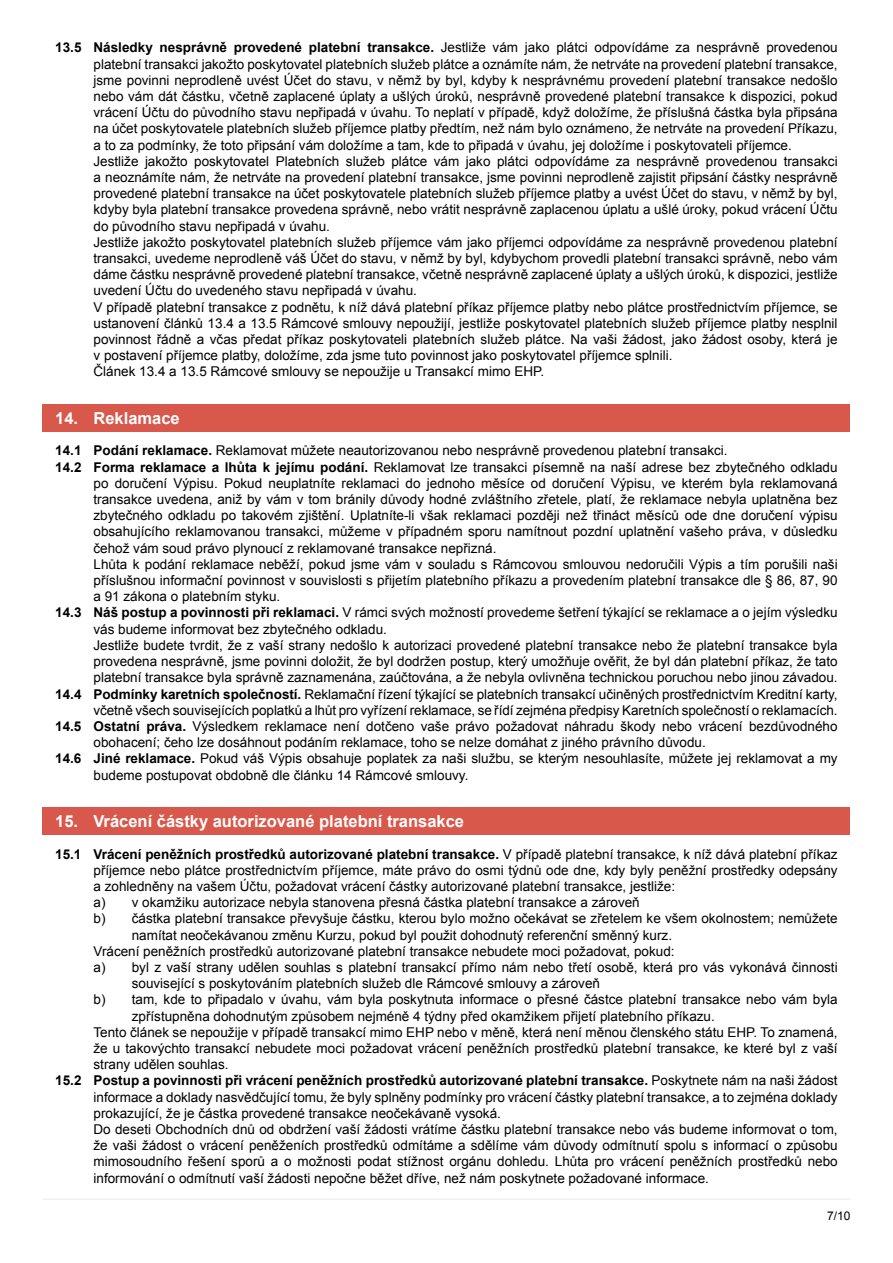
<style>
.page{position:relative;width:893px;height:1263px;background:#fff}
.page>*{position:absolute;margin:0;border:0;box-sizing:border-box;transform-origin:0 0}
.t1{font:700 16.5px "Arial";color:#fff}
.t2{font:13.5px/16.2px "Arial";color:#000}
.t3{font:700 13.5px "Arial";color:#000}
.t4{font:12px "Arial";color:#000}
.s1{font-weight:700}
.s2{font-weight:400}
</style>
<div class="page">
<hr style="left:43px;top:1198px;width:807px;height:2px;background:#ededed">
<div style="left:43px;top:404px;width:807px;height:28px;background:#d8584b"></div>
<div style="left:43px;top:807px;width:807px;height:28px;background:#d8584b"></div>
<p class="t2" style="left:94px;top:40px;width:746px;text-indent:-38px"><span class="s1">13.5 Následky nesprávně provedené platební transakce.</span> Jestliže vám jako plátci odpovídáme za nesprávně provedenou platební transakci jakožto poskytovatel platebních služeb plátce a oznámíte nám, že netrváte na provedení platební transakce, jsme povinni neprodleně uvést Účet do stavu, v němž by byl, kdyby k nesprávnému provedení platební transakce nedošlo nebo vám dát částku, včetně zaplacené úplaty a ušlých úroků, nesprávně provedené platební transakce k dispozici, pokud vrácení Účtu do původního stavu nepřipadá v úvahu. To neplatí v případě, když doložíme, že příslušná částka byla připsána na účet poskytovatele platebních služeb příjemce platby předtím, než nám bylo oznámeno, že netrváte na provedení Příkazu, a to za podmínky, že toto připsání vám doložíme a tam, kde to připadá v úvahu, jej doložíme i poskytovateli příjemce.<br>Jestliže jakožto poskytovatel Platebních služeb plátce vám jako plátci odpovídáme za nesprávně provedenou transakci a neoznámíte nám, že netrváte na provedení platební transakce, jsme povinni neprodleně zajistit připsání částky nesprávně provedené platební transakce na účet poskytovatele platebních služeb příjemce platby a uvést Účet do stavu, v němž by byl, kdyby byla platební transakce provedena správně, nebo vrátit nesprávně zaplacenou úplatu a ušlé úroky, pokud vrácení Účtu do původního stavu nepřipadá v úvahu.<br>Jestliže jakožto poskytovatel platebních služeb příjemce vám jako příjemci odpovídáme za nesprávně provedenou platební transakci, uvedeme neprodleně váš Účet do stavu, v němž by byl, kdybychom provedli platební transakci správně, nebo vám dáme částku nesprávně provedené platební transakce, včetně nesprávně zaplacené úplaty a ušlých úroků, k dispozici, jestliže uvedení Účtu do uvedeného stavu nepřipadá v úvahu.<br>V případě platební transakce z podnětu, k níž dává platební příkaz příjemce platby nebo plátce prostřednictvím příjemce, se ustanovení článků 13.4 a 13.5 Rámcové smlouvy nepoužijí, jestliže poskytovatel platebních služeb příjemce platby nesplnil povinnost řádně a včas předat příkaz poskytovateli platebních služeb plátce. Na vaši žádost, jako žádost osoby, která je v postavení příjemce platby, doložíme, zda jsme tuto povinnost jako poskytovatel příjemce splnili.<br>Článek 13.4 a 13.5 Rámcové smlouvy se nepoužije u Transakcí mimo EHP.</p>
<p class="t1" style="left:55px;top:407px;width:126px">14. Reklamace</p>
<p class="t2" style="left:55px;top:443px;width:674px"><span class="s1">14.1 Podání reklamace.</span> Reklamovat můžete neautorizovanou nebo nesprávně provedenou platební transakci.</p>
<p class="t2" style="left:55px;top:459px;width:784px"><span class="s1">14.2 Forma reklamace a lhůta k jejímu podání.</span> Reklamovat lze transakci písemně na naší adrese bez zbytečného odkladu</p>
<p class="t2" style="left:94px;top:475px;width:746px">po doručení Výpisu. Pokud neuplatníte reklamaci do jednoho měsíce od doručení Výpisu, ve kterém byla reklamovaná</p>
<p class="t2" style="left:94px;top:491px;width:746px">transakce uvedena, aniž by vám v tom bránily důvody hodné zvláštního zřetele, platí, že reklamace nebyla uplatněna bez</p>
<p class="t2" style="left:94px;top:508px;width:746px">zbytečného odkladu po takovém zjištění. Uplatníte-li však reklamaci později než třináct měsíců ode dne doručení výpisu</p>
<p class="t2" style="left:94px;top:524px;width:746px">obsahujícího reklamovanou transakci, můžeme v případném sporu namítnout pozdní uplatnění vašeho práva, v důsledku</p>
<p class="t2" style="left:94px;top:540px;width:404px">čehož vám soud právo plynoucí z reklamované transakce nepřizná.</p>
<p class="t2" style="left:94px;top:556px;width:746px">Lhůta k podání reklamace neběží, pokud jsme vám v souladu s Rámcovou smlouvou nedoručili Výpis a tím porušili naši</p>
<p class="t2" style="left:94px;top:572px;width:746px">příslušnou informační povinnost v souvislosti s přijetím platebního příkazu a provedením platební transakce dle § 86, 87, 90</p>
<p class="t2" style="left:94px;top:589px;width:188px">a 91 zákona o platebním styku.</p>
<p class="t2" style="left:55px;top:605px;width:784px"><span class="s1">14.3 Náš postup a povinnosti při reklamaci.</span> V rámci svých možností provedeme šetření týkající se reklamace a o jejím výsledku</p>
<p class="t2" style="left:93px;top:621px;width:295px">vás budeme informovat bez zbytečného odkladu.</p>
<p class="t2" style="left:93px;top:637px;width:746px">Jestliže budete tvrdit, že z vaší strany nedošlo k autorizaci provedené platební transakce nebo že platební transakce byla</p>
<p class="t2" style="left:94px;top:653px;width:746px">provedena nesprávně, jsme povinni doložit, že byl dodržen postup, který umožňuje ověřit, že byl dán platební příkaz, že tato</p>
<p class="t2" style="left:94px;top:670px;width:746px">platební transakce byla správně zaznamenána, zaúčtována, a že nebyla ovlivněna technickou poruchou nebo jinou závadou.</p>
<p class="t2" style="left:55px;top:686px;width:784px"><span class="s1">14.4 Podmínky karetních společností.</span> Reklamační řízení týkající se platebních transakcí učiněných prostřednictvím Kreditní karty,</p>
<p class="t2" style="left:93px;top:702px;width:746px">včetně všech souvisejících poplatků a lhůt pro vyřízení reklamace, se řídí zejména předpisy Karetních společností o reklamacích.</p>
<p class="t2" style="left:55px;top:718px;width:784px"><span class="s1">14.5 Ostatní práva.</span> Výsledkem reklamace není dotčeno vaše právo požadovat náhradu škody nebo vrácení bezdůvodného</p>
<p class="t2" style="left:93px;top:734px;width:614px">obohacení; čeho lze dosáhnout podáním reklamace, toho se nelze domáhat z jiného právního důvodu.</p>
<p class="t2" style="left:55px;top:751px;width:784px"><span class="s1">14.6 Jiné reklamace.</span> Pokud váš Výpis obsahuje poplatek za naši službu, se kterým nesouhlasíte, můžete jej reklamovat a my</p>
<p class="t2" style="left:93px;top:767px;width:376px">budeme postupovat obdobně dle článku 14 Rámcové smlouvy.</p>
<p class="t1" style="left:55px;top:810px;width:410px">15. Vrácení částky autorizované platební transakce</p>
<p class="t3" style="left:55px;top:845px;width:784px">15.1 Vrácení peněžních prostředků autorizované platební transakce. <span class="s2">V případě platební transakce, k níž dává platební příkaz</span></p>
<p class="t2" style="left:94px;top:862px;width:746px">příjemce nebo plátce prostřednictvím příjemce, máte právo do osmi týdnů ode dne, kdy byly peněžní prostředky odepsány</p>
<p class="t2" style="left:94px;top:878px;width:583px">a zohledněny na vašem Účtu, požadovat vrácení částky autorizované platební transakce, jestliže:</p>
<p class="t2" style="left:94px;top:894px;width:548px">a) v okamžiku autorizace nebyla stanovena přesná částka platební transakce a zároveň</p>
<p class="t2" style="left:94px;top:911px;width:746px">b) částka platební transakce převyšuje částku, kterou bylo možno očekávat se zřetelem ke všem okolnostem; nemůžete</p>
<p class="t2" style="left:132px;top:927px;width:542px">namítat neočekávanou změnu Kurzu, pokud byl použit dohodnutý referenční směnný kurz.</p>
<p class="t2" style="left:94px;top:943px;width:583px">Vrácení peněžních prostředků autorizované platební transakce nebudete moci požadovat, pokud:</p>
<p class="t2" style="left:94px;top:959px;width:746px">a) byl z vaší strany udělen souhlas s platební transakcí přímo nám nebo třetí osobě, která pro vás vykonává činnosti</p>
<p class="t2" style="left:132px;top:975px;width:470px">související s poskytováním platebních služeb dle Rámcové smlouvy a zároveň</p>
<p class="t2" style="left:94px;top:992px;width:746px">b) tam, kde to připadalo v úvahu, vám byla poskytnuta informace o přesné částce platební transakce nebo vám byla</p>
<p class="t2" style="left:132px;top:1008px;width:585px">zpřístupněna dohodnutým způsobem nejméně 4 týdny před okamžikem přijetí platebního příkazu.</p>
<p class="t2" style="left:94px;top:1024px;width:746px">Tento článek se nepoužije v případě transakcí mimo EHP nebo v měně, která není měnou členského státu EHP. To znamená,</p>
<p class="t2" style="left:94px;top:1040px;width:746px">že u takovýchto transakcí nebudete moci požadovat vrácení peněžních prostředků platební transakce, ke které byl z vaší</p>
<p class="t2" style="left:94px;top:1056px;width:137px">strany udělen souhlas.</p>
<p class="t3" style="left:55px;top:1072px;width:784px">15.2 Postup a povinnosti při vrácení peněžních prostředků autorizované platební transakce. <span class="s2">Poskytnete nám na naši žádost</span></p>
<p class="t2" style="left:94px;top:1089px;width:746px">informace a doklady nasvědčující tomu, že byly splněny podmínky pro vrácení částky platební transakce, a to zejména doklady</p>
<p class="t2" style="left:94px;top:1105px;width:409px">prokazující, že je částka provedené transakce neočekávaně vysoká.</p>
<p class="t2" style="left:94px;top:1121px;width:746px">Do deseti Obchodních dnů od obdržení vaší žádosti vrátíme částku platební transakce nebo vás budeme informovat o tom,</p>
<p class="t2" style="left:94px;top:1137px;width:746px">že vaši žádost o vrácení peněženích prostředků odmítáme a sdělíme vám důvody odmítnutí spolu s informací o způsobu</p>
<p class="t2" style="left:94px;top:1154px;width:746px">mimosoudního řešení sporů a o možnosti podat stížnost orgánu dohledu. Lhůta pro vrácení peněžních prostředků nebo</p>
<p class="t2" style="left:94px;top:1170px;width:617px">informování o odmítnutí vaší žádosti nepočne běžet dříve, než nám poskytnete požadované informace.</p>
<p class="t4" style="left:827px;top:1208px;width:25px">7/10</p>
</div>
